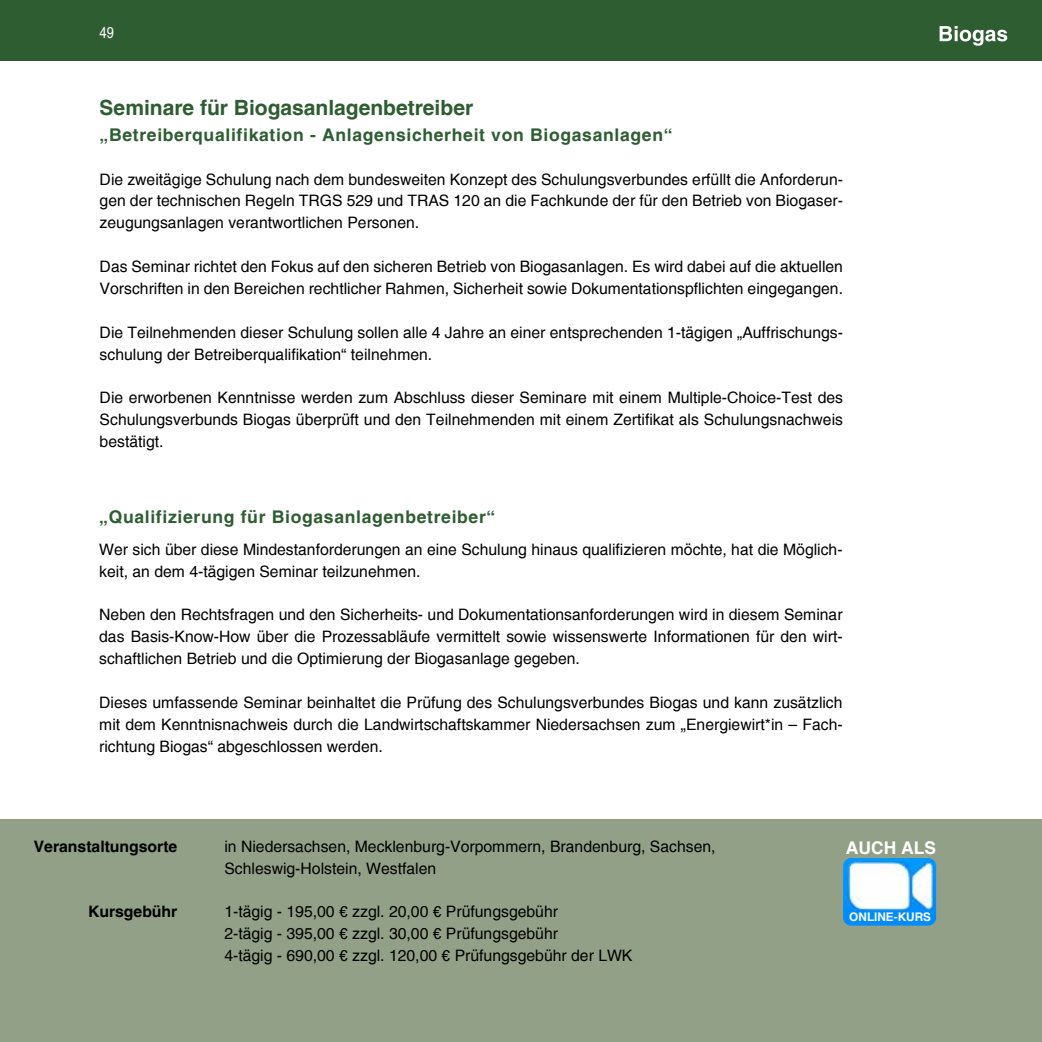
<style>
.page{position:relative;width:1042px;height:1042px;background:#fff}
.page>*{position:absolute;margin:0;border:0;box-sizing:border-box;transform-origin:0 0}
.t1{font:700 21px "Helvetica";color:#2e5d32}
.t2{font:700 17.5px "Helvetica";letter-spacing:.04em;color:#2e5d32}
.t3{font:700 17.5px "Helvetica";color:#fff}
.t4{font:15.75px/21.9px "Helvetica";color:#000}
.t5{font:700 15.75px "Helvetica";color:#000}
.t6{font:condensed 15.75px "Helvetica";color:#fff}
.t7{font:700 11.9px "Helvetica";color:#fff}
</style>
<div class="page">
<div style="left:0;top:0;width:1042px;height:61px;background:#2e5d32"></div>
<div style="left:0;top:819px;width:1042px;height:223px;background:#92a087"></div>
<svg style="left:939px;top:26px;width:68px;height:20px"></svg>
<img style="left:843px;top:858px;width:93px;height:67px">
<p class="t6" style="left:100px;top:23px;width:16px">49</p>
<h1 class="t1" style="left:100px;top:94px;width:375px">Seminare für Biogasanlagenbetreiber</h1>
<p class="t2" style="left:100px;top:124px;width:574px">„Betreiberqualifikation - Anlagensicherheit von Biogasanlagen“</p>
<p class="t4" style="left:100px;top:168px;width:745px;text-align:justify">Die zweitägige Schulung nach dem bundesweiten Konzept des Schulungsverbundes erfüllt die Anforderun&shy;gen der technischen Regeln TRGS 529 und TRAS 120 an die Fachkunde der für den Betrieb von Biogaser&shy;zeugungsanlagen verantwortlichen Personen.</p>
<p class="t4" style="left:100px;top:256px;width:745px">Das Seminar richtet den Fokus auf den sicheren Betrieb von Biogasanlagen. Es wird dabei auf die aktuellen<br>Vorschriften in den Bereichen rechtlicher Rahmen, Sicherheit sowie Dokumentationspflichten eingegangen.</p>
<p class="t4" style="left:100px;top:321px;width:745px">Die Teilnehmenden dieser Schulung sollen alle 4 Jahre an einer entsprechenden 1-tägigen „Auffrischungs&shy;schulung der Betreiberqualifikation“ teilnehmen.</p>
<p class="t4" style="left:100px;top:387px;width:745px;text-align:justify">Die erworbenen Kenntnisse werden zum Abschluss dieser Seminare mit einem Multiple-Choice-Test des Schulungsverbunds Biogas überprüft und den Teilnehmenden mit einem Zertifikat als Schulungsnachweis bestätigt.</p>
<p class="t2" style="left:99px;top:506px;width:398px">„Qualifizierung für Biogasanlagenbetreiber“</p>
<p class="t4" style="left:99px;top:538px;width:745px">Wer sich über diese Mindestanforderungen an eine Schulung hinaus qualifizieren möchte, hat die Möglich&shy;keit, an dem 4-tägigen Seminar teilzunehmen.</p>
<p class="t4" style="left:99px;top:604px;width:745px;text-align:justify">Neben den Rechtsfragen und den Sicherheits- und Dokumentationsanforderungen wird in diesem Seminar das Basis-Know-How über die Prozessabläufe vermittelt sowie wissenswerte Informationen für den wirt&shy;schaftlichen Betrieb und die Optimierung der Biogasanlage gegeben.</p>
<p class="t4" style="left:99px;top:691px;width:745px;text-align:justify">Dieses umfassende Seminar beinhaltet die Prüfung des Schulungsverbundes Biogas und kann zusätzlich mit dem Kenntnisnachweis durch die Landwirtschaftskammer Niedersachsen zum „Energiewirt*in – Fach&shy;richtung Biogas“ abgeschlossen werden.</p>
<p class="t5" style="left:34px;top:836px;width:145px">Veranstaltungsorte</p>
<p class="t5" style="left:88px;top:902px;width:91px">Kursgebühr</p>
<p class="t4" style="left:224px;top:835px;width:493px">in Niedersachsen, Mecklenburg-Vorpommern, Brandenburg, Sachsen,<br>Schleswig-Holstein, Westfalen</p>
<p class="t4" style="left:224px;top:901px;width:409px">1-tägig - 195,00 € zzgl. 20,00 € Prüfungsgebühr<br>2-tägig - 395,00 € zzgl. 30,00 € Prüfungsgebühr<br>4-tägig - 690,00 € zzgl. 120,00 € Prüfungsgebühr der LWK</p>
<p class="t3" style="left:846px;top:837px;width:92px">AUCH ALS</p>
<p class="t7" style="left:849px;top:909px;width:83px">ONLINE-KURS</p>
</div>
